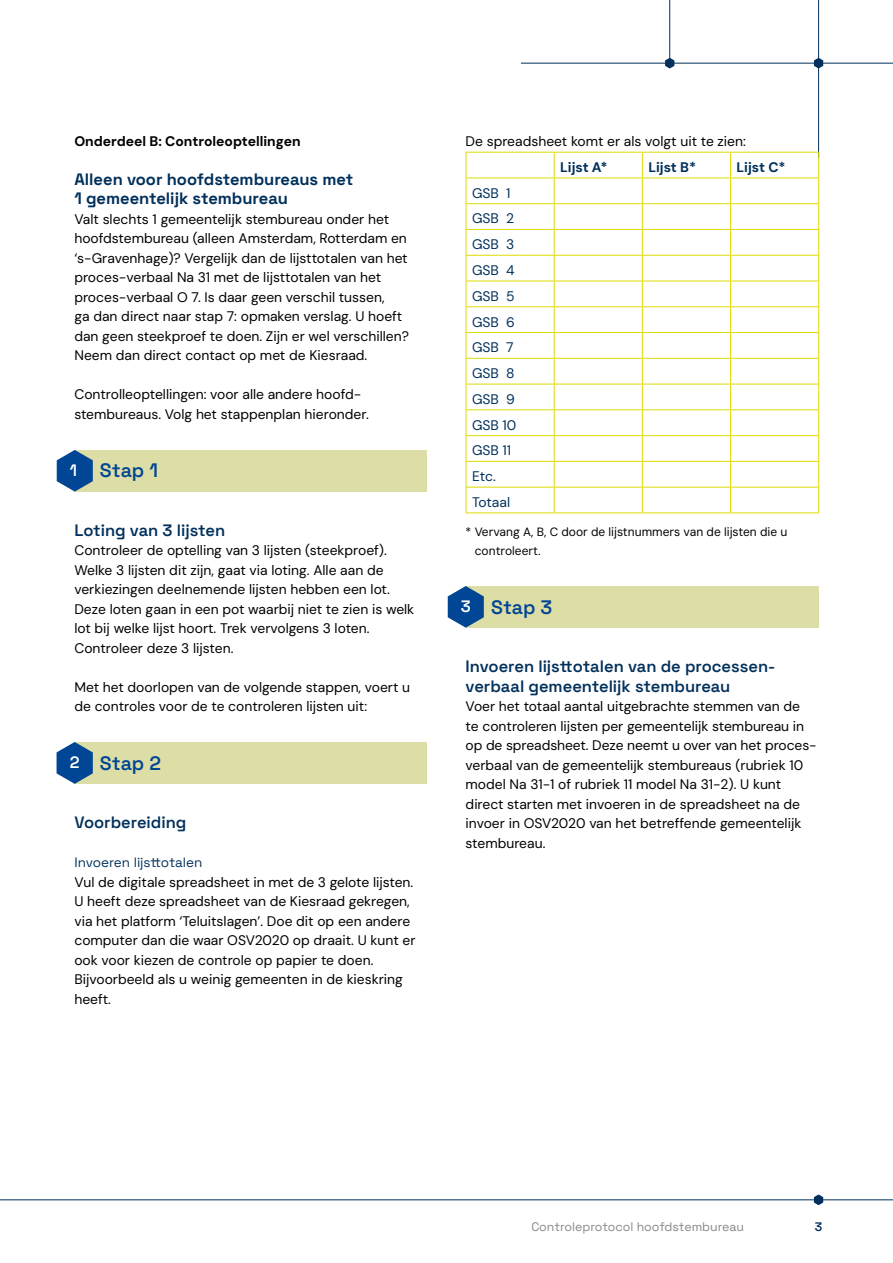
<style>
.page{position:relative;width:893px;height:1263px;background:#fff}
.page>*{position:absolute;margin:0;border:0;box-sizing:border-box;transform-origin:0 0}
.Onderdeel_balk{font:600 19.5px "Space Grotesk";color:#014694}
.H3_Paragraafkop{font:16.5px/19.5px "Space Grotesk Semi Bold 2";color:#00305b}
.H3_Paragraafkop-2{font:16.5px/19.5px "Space Grotesk Bold 2";color:#00305b}
.H3_Paragraafkop-3{font:600 16.5px "Space Grotesk";color:#00305b}
.H3_Paragraafkop-4{font:600 16.5px "Space Grotesk";color:#fff}
.P_Broodtekst{font:13.8px/19.5px "DM Sans 9 pt Regular 2";color:#000}
.Tabel_broodtekst{font:13.8px "DM Sans 9 pt Regular 2";color:#00305b}
.P_Broodtekst-2{font:13.8px "DM Sans 9 pt";color:#000}
.Tabel_header{font:13.8px "DM Sans 9 pt";color:#00305b}
.H4_Alineakop{font:13.5px "Space Grotesk";color:#00305b}
.t1{font:12.3px "Space Grotesk";color:#878787}
.t2{font:600 12.3px "Space Grotesk";color:#00305b}
.P_Broodtekst-3{font:12px/19.5px "DM Sans 9 pt Regular 4";color:#000}
.s1{font-family:"Space Grotesk";font-weight:700}
.s2{font-family:"DM Sans 9 pt Regular 3"}
.s3{font-family:"Space Grotesk";font-weight:600}
</style>
<div class="page">
<hr style="left:669px;top:0;width:1px;height:63px;background:#00305b">
<hr style="left:521px;top:63px;width:372px;height:1px;background:#00305b">
<hr style="left:818px;top:0;width:1px;height:158px;background:#00305b">
<svg style="left:814px;top:1194px;width:9px;height:11px"></svg>
<svg style="left:665px;top:58px;width:9px;height:11px"></svg>
<svg style="left:814px;top:58px;width:9px;height:11px"></svg>
<hr style="left:0;top:1199px;width:893px;height:1px;background:#00305b">
<div style="left:74px;top:450px;width:353px;height:41px;background:#dddda6"></div>
<div style="left:74px;top:742px;width:353px;height:42px;background:#dddda6"></div>
<div style="left:466px;top:586px;width:353px;height:42px;background:#dddda6"></div>
<hr style="left:466px;top:512px;width:88px;height:1px;background:#dddb00">
<hr style="left:554px;top:512px;width:88px;height:1px;background:#dddb00">
<hr style="left:642px;top:512px;width:88px;height:1px;background:#dddb00">
<hr style="left:730px;top:512px;width:89px;height:1px;background:#dddb00">
<hr style="left:466px;top:152px;width:88px;height:1px;background:#dddb00">
<svg style="left:466px;top:153px;width:1px;height:359px"></svg>
<hr style="left:554px;top:152px;width:88px;height:1px;background:#dddb00">
<hr style="left:642px;top:152px;width:88px;height:1px;background:#dddb00">
<hr style="left:730px;top:152px;width:89px;height:1px;background:#dddb00">
<svg style="left:818px;top:153px;width:1px;height:359px"></svg>
<hr style="left:466px;top:178px;width:88px;height:1px;background:#dddb00">
<hr style="left:554px;top:178px;width:88px;height:1px;background:#dddb00">
<hr style="left:642px;top:178px;width:88px;height:1px;background:#dddb00">
<hr style="left:730px;top:178px;width:89px;height:1px;background:#dddb00">
<hr style="left:466px;top:203px;width:88px;height:1px;background:#dddb00">
<hr style="left:554px;top:203px;width:88px;height:1px;background:#dddb00">
<hr style="left:642px;top:203px;width:88px;height:1px;background:#dddb00">
<hr style="left:730px;top:203px;width:89px;height:1px;background:#dddb00">
<hr style="left:466px;top:229px;width:88px;height:1px;background:#dddb00">
<hr style="left:554px;top:229px;width:88px;height:1px;background:#dddb00">
<hr style="left:642px;top:229px;width:88px;height:1px;background:#dddb00">
<hr style="left:730px;top:229px;width:89px;height:1px;background:#dddb00">
<hr style="left:466px;top:255px;width:88px;height:1px;background:#dddb00">
<hr style="left:554px;top:255px;width:88px;height:1px;background:#dddb00">
<hr style="left:642px;top:255px;width:88px;height:1px;background:#dddb00">
<hr style="left:730px;top:255px;width:89px;height:1px;background:#dddb00">
<hr style="left:466px;top:281px;width:88px;height:1px;background:#dddb00">
<hr style="left:554px;top:281px;width:88px;height:1px;background:#dddb00">
<hr style="left:642px;top:281px;width:88px;height:1px;background:#dddb00">
<hr style="left:730px;top:281px;width:89px;height:1px;background:#dddb00">
<hr style="left:466px;top:306px;width:88px;height:1px;background:#dddb00">
<hr style="left:554px;top:306px;width:88px;height:1px;background:#dddb00">
<hr style="left:642px;top:306px;width:88px;height:1px;background:#dddb00">
<hr style="left:730px;top:306px;width:89px;height:1px;background:#dddb00">
<hr style="left:466px;top:332px;width:88px;height:1px;background:#dddb00">
<hr style="left:554px;top:332px;width:88px;height:1px;background:#dddb00">
<hr style="left:642px;top:332px;width:88px;height:1px;background:#dddb00">
<hr style="left:730px;top:332px;width:89px;height:1px;background:#dddb00">
<hr style="left:466px;top:358px;width:88px;height:1px;background:#dddb00">
<hr style="left:554px;top:358px;width:88px;height:1px;background:#dddb00">
<hr style="left:642px;top:358px;width:88px;height:1px;background:#dddb00">
<hr style="left:730px;top:358px;width:89px;height:1px;background:#dddb00">
<hr style="left:466px;top:384px;width:88px;height:1px;background:#dddb00">
<hr style="left:554px;top:384px;width:88px;height:1px;background:#dddb00">
<hr style="left:642px;top:384px;width:88px;height:1px;background:#dddb00">
<hr style="left:730px;top:384px;width:89px;height:1px;background:#dddb00">
<hr style="left:466px;top:409px;width:88px;height:1px;background:#dddb00">
<hr style="left:554px;top:409px;width:88px;height:1px;background:#dddb00">
<hr style="left:642px;top:409px;width:88px;height:1px;background:#dddb00">
<hr style="left:730px;top:409px;width:89px;height:1px;background:#dddb00">
<hr style="left:466px;top:435px;width:88px;height:1px;background:#dddb00">
<hr style="left:554px;top:435px;width:88px;height:1px;background:#dddb00">
<hr style="left:642px;top:435px;width:88px;height:1px;background:#dddb00">
<hr style="left:730px;top:435px;width:89px;height:1px;background:#dddb00">
<hr style="left:466px;top:461px;width:88px;height:1px;background:#dddb00">
<hr style="left:554px;top:461px;width:88px;height:1px;background:#dddb00">
<hr style="left:642px;top:461px;width:88px;height:1px;background:#dddb00">
<hr style="left:730px;top:461px;width:89px;height:1px;background:#dddb00">
<hr style="left:466px;top:487px;width:88px;height:1px;background:#dddb00">
<hr style="left:554px;top:487px;width:88px;height:1px;background:#dddb00">
<svg style="left:554px;top:153px;width:1px;height:359px"></svg>
<hr style="left:642px;top:487px;width:88px;height:1px;background:#dddb00">
<svg style="left:642px;top:153px;width:1px;height:359px"></svg>
<hr style="left:730px;top:487px;width:89px;height:1px;background:#dddb00">
<svg style="left:730px;top:153px;width:1px;height:359px"></svg>
<svg style="left:57px;top:450px;width:36px;height:42px"></svg>
<svg style="left:57px;top:742px;width:36px;height:42px"></svg>
<svg style="left:448px;top:586px;width:36px;height:42px"></svg>
<p class="P_Broodtekst-2" style="left:74px;top:132px;width:228px">Onderdeel B: Controleoptellingen</p>
<h3 class="H3_Paragraafkop-2" style="left:74px;top:168px;width:280px">Alleen voor hoofdstembureaus met<br><span class="s1">1 gemeentelijk stembureau</span></h3>
<p class="P_Broodtekst" style="left:74px;top:209px;width:336px">Valt slechts 1 gemeentelijk stembureau onder het hoofdstembureau (alleen Amsterdam, Rotterdam en ‘s-Gravenhage)? Vergelijk dan de lijsttotalen van het proces-verbaal Na 31 met de lijsttotalen van het proces-verbaal O 7. Is daar geen verschil tussen,<br><span class="s2">ga dan direct naar stap 7: opmaken verslag. U hoeft </span>dan geen steekproef te doen. Zijn er wel verschillen?<br>Neem dan direct contact op met de Kiesraad.</p>
<p class="P_Broodtekst" style="left:74px;top:385px;width:296px">Controlleoptellingen: voor alle andere hoofd&shy;stembureaus. Volg het stappenplan hieronder.</p>
<h3 class="H3_Paragraafkop-4" style="left:70px;top:457px;width:9px">1</h3>
<p class="Onderdeel_balk" style="left:100px;top:455px;width:60px">Stap 1</p>
<h3 class="H3_Paragraafkop-3" style="left:74px;top:517px;width:152px">Loting van 3 lijsten</h3>
<p class="P_Broodtekst" style="left:74px;top:541px;width:341px">Controleer de optelling van 3 lijsten (steekproef).<br>Welke 3 lijsten dit zijn, gaat via loting. Alle aan de verkiezingen deelnemende lijsten hebben een lot.<br><span class="s2">Deze loten gaan in een pot waarbij niet te zien is welk </span>lot bij welke lijst hoort. Trek vervolgens 3 loten.<br>Controleer deze 3 lijsten.</p>
<p class="P_Broodtekst" style="left:74px;top:677px;width:337px">Met het doorlopen van de volgende stappen, voert u de controles voor de te controleren lijsten uit:</p>
<h3 class="H3_Paragraafkop-4" style="left:70px;top:749px;width:11px">2</h3>
<p class="Onderdeel_balk" style="left:100px;top:748px;width:63px">Stap 2</p>
<h3 class="H3_Paragraafkop-3" style="left:74px;top:810px;width:114px">Voorbereiding</h3>
<h4 class="H4_Alineakop" style="left:74px;top:852px;width:130px">Invoeren lijsttotalen</h4>
<p class="P_Broodtekst" style="left:74px;top:872px;width:343px">Vul de digitale spreadsheet in met de 3 gelote lijsten.<br><span class="s2">U heeft deze spreadsheet van de Kiesraad gekregen, </span>via het platform ‘Teluitslagen’. Doe dit op een andere <span class="s2">computer dan die waar OSV2020 op draait. U kunt er </span>ook voor kiezen de controle op papier te doen.<br>Bijvoorbeeld als u weinig gemeenten in de kieskring heeft.</p>
<p class="P_Broodtekst" style="left:466px;top:131px;width:282px">De spreadsheet komt er als volgt uit te zien:</p>
<p class="Tabel_header" style="left:560px;top:159px;width:49px">Lijst A*</p>
<p class="Tabel_header" style="left:648px;top:159px;width:49px">Lijst B*</p>
<p class="Tabel_header" style="left:736px;top:159px;width:51px">Lijst C*</p>
<p class="Tabel_broodtekst" style="left:472px;top:184px;width:40px">GSB 1</p>
<p class="Tabel_broodtekst" style="left:472px;top:210px;width:44px">GSB 2</p>
<p class="Tabel_broodtekst" style="left:472px;top:236px;width:44px">GSB 3</p>
<p class="Tabel_broodtekst" style="left:472px;top:262px;width:44px">GSB 4</p>
<p class="Tabel_broodtekst" style="left:472px;top:287px;width:44px">GSB 5</p>
<p class="Tabel_broodtekst" style="left:472px;top:313px;width:45px">GSB 6</p>
<p class="Tabel_broodtekst" style="left:472px;top:339px;width:43px">GSB 7</p>
<p class="Tabel_broodtekst" style="left:472px;top:365px;width:44px">GSB 8</p>
<p class="Tabel_broodtekst" style="left:472px;top:390px;width:45px">GSB 9</p>
<p class="Tabel_broodtekst" style="left:472px;top:416px;width:46px">GSB 10</p>
<p class="Tabel_broodtekst" style="left:472px;top:442px;width:41px">GSB 11</p>
<p class="Tabel_broodtekst" style="left:472px;top:468px;width:25px">Etc.</p>
<p class="Tabel_broodtekst" style="left:472px;top:494px;width:40px">Totaal</p>
<p class="P_Broodtekst-3" style="left:475px;top:522px;width:314px;text-indent:-9px">* Vervang A, B, C door de lijstnummers van de lijsten die u controleert.</p>
<h3 class="H3_Paragraafkop-4" style="left:461px;top:593px;width:12px">3</h3>
<p class="Onderdeel_balk" style="left:491px;top:592px;width:63px">Stap 3</p>
<h3 class="H3_Paragraafkop" style="left:466px;top:656px;width:311px">Invoeren lijsttotalen van de processen&shy;<span class="s3">verbaal gemeentelijk stembureau</span></h3>
<p class="P_Broodtekst" style="left:466px;top:697px;width:353px">Voer het totaal aantal uitgebrachte stemmen van de<br><span class="s2">te controleren lijsten per gemeentelijk stembureau in </span>op de spreadsheet. Deze neemt u over van het proces&shy;verbaal van de gemeentelijk stembureaus (rubriek 10 <span class="s2">model Na 31-1 of rubriek 11 model Na 31-2). U kunt </span>direct starten met invoeren in de spreadsheet na de invoer in OSV2020 van het betreffende gemeentelijk stembureau.</p>
<p class="t1" style="left:531px;top:1218px;width:214px">Controleprotocol hoofdstembureau</p>
<p class="t2" style="left:815px;top:1217px;width:9px">3</p>
</div>
